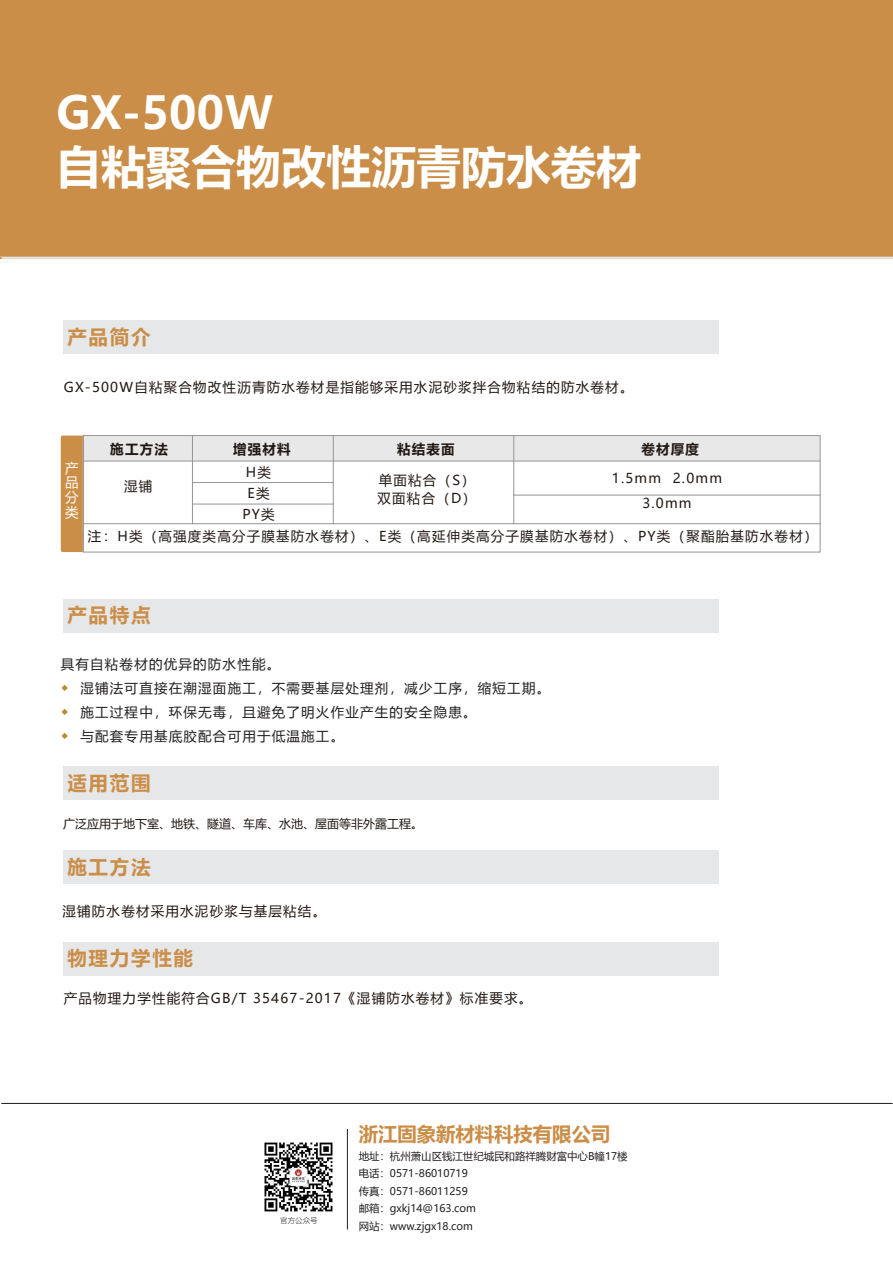
<style>
.page{position:relative;width:893px;height:1263px;background:#fff}
.page>*{position:absolute;margin:0;border:0;box-sizing:border-box;transform-origin:0 0}
.t1{font:700 45px/54px "Microsoft Ya Hei";color:#fff}
.t2{font:700 19.5px "Microsoft Ya Hei";letter-spacing:.09em;color:#cb8e48}
.t3{font:700 19.5px "Microsoft Ya Hei";color:#cb8e48}
.t4{font:13.5px "Microsoft Ya Hei";letter-spacing:.09em;color:#211814}
.t5{font:13.5px "Microsoft Ya Hei";letter-spacing:.09em;color:#231f20}
.t6{font:13.5px/21.5px "Microsoft Ya Hei";letter-spacing:.09em;color:#221915;text-align:center}
.t7{font:700 13.5px "Microsoft Ya Hei";letter-spacing:.09em;color:#221915}
.t8{font:13.5px/14.7px "Microsoft Ya Hei";color:#fff;text-align:justify}
.t9{font:12px "Microsoft Ya Hei";color:#211814}
.t10{font:10.5px/17.4px "Microsoft Ya Hei";color:#231f20}
.t11{font:300 7.5px "Microsoft Ya Hei";color:#231f20}
.s1{color:#b48f33}
</style>
<div class="page">
<div style="left:0;top:0;width:893px;height:259px;background:#cb8e48"></div>
<svg style="left:0;top:257px;width:893px;height:2px;background:#e3dfdb"></svg>
<hr style="left:1px;top:1103px;width:891px;height:1px;background:#231f20">
<div style="left:83px;top:435px;width:737px;height:26px;background:#e8e8e9"></div>
<hr style="left:192px;top:435px;width:1px;height:89px;background:#939598">
<hr style="left:333px;top:436px;width:1px;height:88px;background:#939598">
<hr style="left:513px;top:436px;width:1px;height:88px;background:#939598">
<hr style="left:83px;top:461px;width:737px;height:1px;background:#939598">
<hr style="left:192px;top:504px;width:141px;height:1px;background:#939598">
<hr style="left:83px;top:523px;width:737px;height:1px;background:#939598">
<hr style="left:192px;top:482px;width:141px;height:1px;background:#939598">
<div style="left:61px;top:436px;width:22px;height:116px;background:#cb8e48"></div>
<div style="left:83px;top:435px;width:737px;height:117px;border:1px solid #939598"></div>
<hr style="left:514px;top:495px;width:306px;height:1px;background:#939598">
<div style="left:64px;top:320px;width:655px;height:34px;background:#e6e7e9"></div>
<div style="left:64px;top:599px;width:655px;height:33px;background:#e6e7e9"></div>
<div style="left:64px;top:767px;width:655px;height:33px;background:#e6e7e9"></div>
<div style="left:64px;top:850px;width:655px;height:34px;background:#e6e7e9"></div>
<div style="left:64px;top:942px;width:655px;height:33px;background:#e6e7e9"></div>
<hr style="left:347px;top:1129px;width:1px;height:100px;background:#231f20">
<img style="left:264px;top:1142px;width:69px;height:70px">
<h1 class="t1" style="left:56px;top:84px;width:587px">GX-500W<br>自粘聚合物改性沥青防水卷材</h1>
<h2 class="t2" style="left:67px;top:323px;width:85px">产品简介</h2>
<p class="t4" style="left:64px;top:378px;width:571px">GX-500W自粘聚合物改性沥青防水卷材是指能够采用水泥砂浆拌合物粘结的防水卷材。</p>
<p class="t8" style="left:65px;top:460px;width:15px">产品分类</p>
<p class="t7" style="left:110px;top:439px;width:59px">施工方法</p>
<p class="t7" style="left:233px;top:439px;width:59px">增强材料</p>
<p class="t7" style="left:397px;top:439px;width:59px">粘结表面</p>
<p class="t7" style="left:641px;top:439px;width:59px">卷材厚度</p>
<p class="t6" style="left:242px;top:461px;width:34px">H类<br>E类<br>PY类</p>
<p class="t6" style="left:612px;top:465px;width:112px;line-height:25.2px">1.5mm 2.0mm<br>3.0mm</p>
<p class="t6" style="left:378px;top:470px;width:100px;line-height:18px;text-align:left">单面粘合（S）双面粘合（D）</p>
<p class="t6" style="left:124px;top:475px;width:30px">湿铺</p>
<p class="t6" style="left:88px;top:525px;width:731px">注：H类（高强度类高分子膜基防水卷材）、E类（高延伸类高分子膜基防水卷材）、PY类（聚酯胎基防水卷材）</p>
<h2 class="t2" style="left:67px;top:602px;width:85px">产品特点</h2>
<p class="t5" style="left:61px;top:655px;width:221px">具有自粘卷材的优异的防水性能。</p>
<p class="t5" style="left:61px;top:679px;width:491px"><span class="s1">◆</span> 湿铺法可直接在潮湿面施工，不需要基层处理剂，减少工序，缩短工期。</p>
<p class="t5" style="left:61px;top:703px;width:417px"><span class="s1">◆</span> 施工过程中，环保无毒，且避免了明火作业产生的安全隐患。</p>
<p class="t5" style="left:61px;top:727px;width:285px"><span class="s1">◆</span> 与配套专用基底胶配合可用于低温施工。</p>
<h2 class="t2" style="left:67px;top:769px;width:85px">适用范围</h2>
<p class="t9" style="left:63px;top:815px;width:361px">广泛应用于地下室、地铁、隧道、车库、水池、屋面等非外露工程。</p>
<h2 class="t2" style="left:67px;top:853px;width:85px">施工方法</h2>
<p class="t4" style="left:62px;top:902px;width:265px">湿铺防水卷材采用水泥砂浆与基层粘结。</p>
<h2 class="t2" style="left:67px;top:945px;width:127px">物理力学性能</h2>
<p class="t4" style="left:64px;top:989px;width:470px">产品物理力学性能符合GB/T 35467-2017《湿铺防水卷材》标准要求。</p>
<p class="t11" style="left:280px;top:1215px;width:39px">官方公众号</p>
<h2 class="t3" style="left:359px;top:1120px;width:253px">浙江固象新材料科技有限公司</h2>
<p class="t10" style="left:359px;top:1147px;width:270px">地址：杭州萧山区钱江世纪城民和路祥腾财富中心B幢17楼电话：0571-86010719<br>传真：0571-86011259<br>邮箱：gxkj14@163.com<br>网站：www.zjgx18.com</p>
</div>
